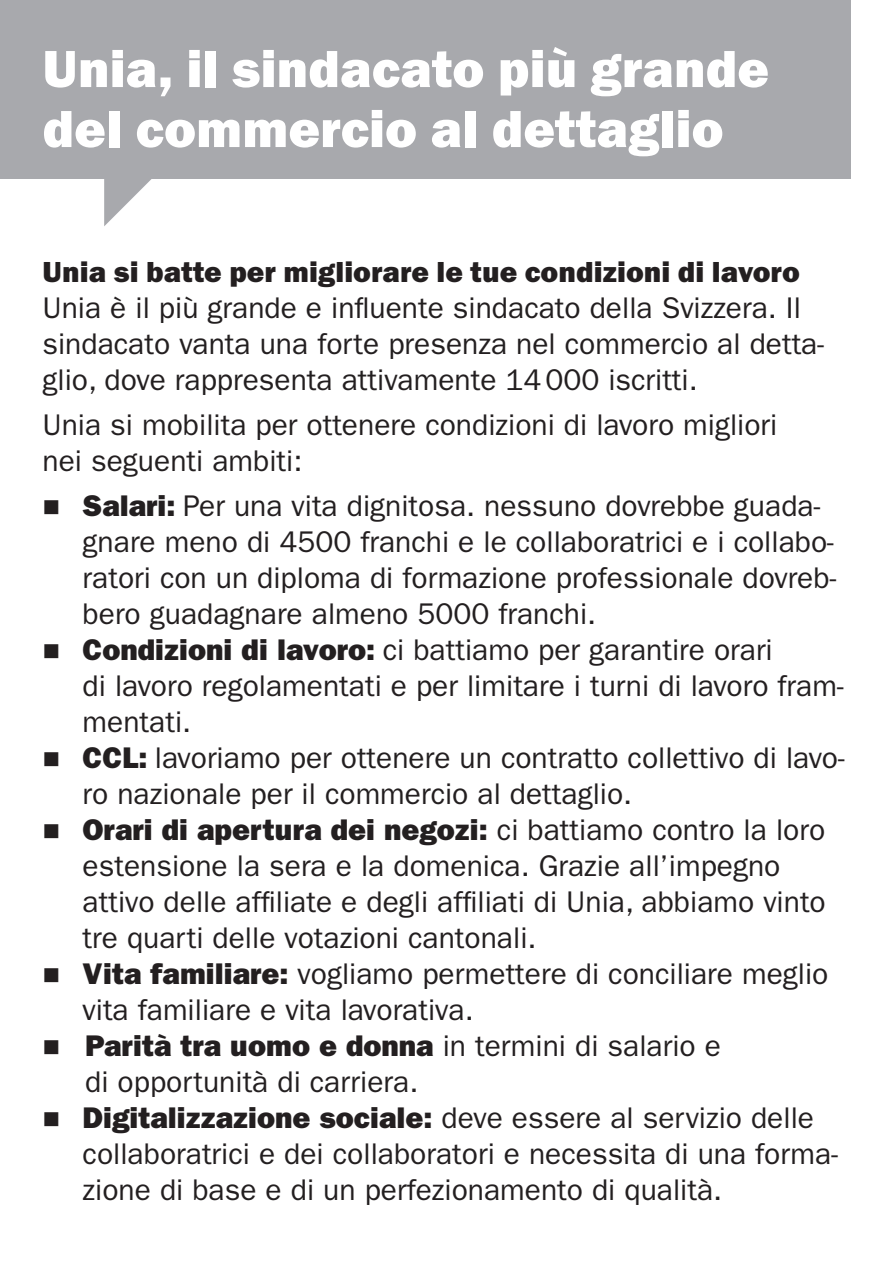
<style>
.page{position:relative;width:893px;height:1263px;background:#fff}
.page>*{position:absolute;margin:0;border:0;box-sizing:border-box;transform-origin:0 0}
.t1{font:54px/60px "Franklin Gothic URW Hea";color:#fff}
.t2{font:30px/36px "Franklin Gothic LT Pro";color:#231f20}
.t3{font:30px "Franklin Gothic URW Hea";color:#231f20}
.s1{font-weight:800}
</style>
<div class="page">
<div style="left:0;top:0;width:850px;height:179px;background:#a8a9ad"></div>
<svg style="left:104px;top:179px;width:48px;height:47px"></svg>
<h1 class="t1" style="left:43px;top:37px;width:728px">Unia, il sindacato più grande del commercio al dettaglio</h1>
<p class="t3" style="left:43px;top:253px;width:759px">Unia si batte per migliorare le tue condizioni di lavoro</p>
<p class="t2" style="left:43px;top:290px;width:783px">Unia è il più grande e influente sindacato della Svizzera. Il sindacato vanta una forte presenza nel commercio al detta&shy;glio, dove rappresenta attivamente 14000 iscritti.</p>
<p class="t2" style="left:43px;top:407px;width:736px">Unia si mobilita per ottenere condizioni di lavoro migliori nei seguenti ambiti:</p>
<p class="t2" style="left:83px;top:488px;width:763px"><span class="s1">Salari:</span> Per una vita dignitosa. nessuno dovrebbe guada&shy;gnare meno di 4500 franchi e le collaboratrici e i collabo&shy;ratori con un diploma di formazione professionale dovreb&shy;bero guadagnare almeno 5000 franchi.<br><span class="s1">Condizioni di lavoro:</span> ci battiamo per garantire orari<br>di lavoro regolamentati e per limitare i turni di lavoro fram&shy;mentati.<br><span class="s1">CCL:</span> lavoriamo per ottenere un contratto collettivo di lavo&shy;ro nazionale per il commercio al dettaglio.<br><span class="s1">Orari di apertura dei negozi:</span> ci battiamo contro la loro estensione la sera e la domenica. Grazie all’impegno attivo delle affiliate e degli affiliati di Unia, abbiamo vinto tre quarti delle votazioni cantonali.<br><span class="s1">Vita familiare:</span> vogliamo permettere di conciliare meglio vita familiare e vita lavorativa.<br><span class="s1">Parità tra uomo e donna</span> in termini di salario e<br>di opportunità di carriera.<br><span class="s1">Digitalizzazione sociale:</span> deve essere al servizio delle collaboratrici e dei collaboratori e necessita di una forma&shy;zione di base e di un perfezionamento di qualità.</p>
</div>
